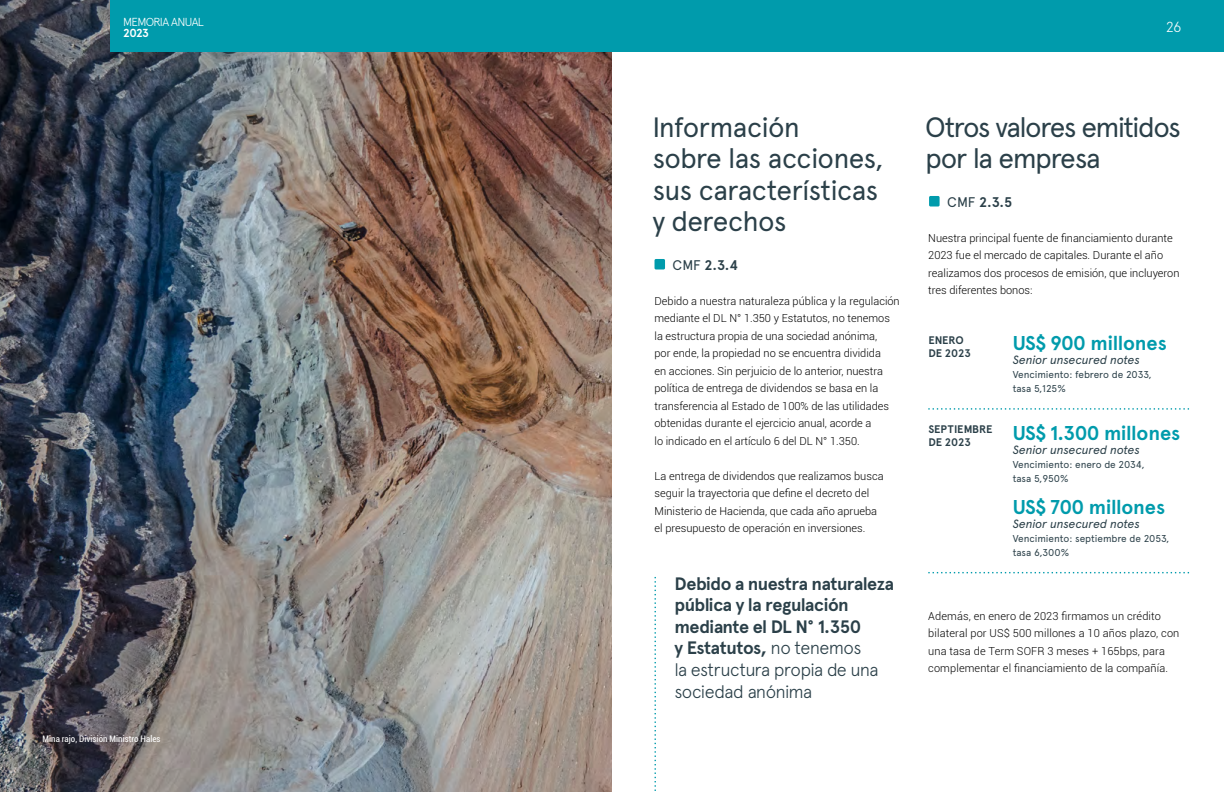
<style>
.page{position:relative;width:1224px;height:792px;background:#fff}
.page>*{position:absolute;margin:0;border:0;box-sizing:border-box;transform-origin:0 0}
.SUBTÍ{font:28px/31.5px "Apercu";letter-spacing:-.035em;color:#2b4049}
.SUBTÍ-2{font:28px/31.5px "Apercu";letter-spacing:-.06em;color:#2b4049}
.CMF{font:700 20px "Apercu";letter-spacing:-.01em;color:#009bac}
.t1{font:700 18px/21.6px "Apercu";letter-spacing:-.025em;color:#2b4049}
.t2{font:300 18px/21.6px "Apercu";letter-spacing:-.04em;color:#2b4049}
.t3{font:300 14.5px "Apercu";color:#fff}
.CMF-2{font:700 14px "Apercu";color:#2b4049}
.CMF-3{font:italic 12px "Apercu";letter-spacing:-.015em;color:#2b4049}
.t4{font:300 11.6px "Apercu Pro";letter-spacing:-.055em;color:#fff}
.t5{font:700 11.6px "Apercu Pro";color:#fff}
.PÁRRAFO_NORMAL{font:300 11px/17.5px "Roboto";color:#000}
.CMF-4{font:700 11px/13px "Apercu";letter-spacing:-.005em;color:#2b4049}
.CMF-5{font:10px/14px "Apercu";letter-spacing:-.01em;color:#2b4049}
.PIE_DE_FOTO{font:condensed 9px "Roboto";letter-spacing:.005em;color:#fff}
.s1{font-weight:400}
.s2{font-weight:300}
</style>
<div class="page">
<svg style="left:655px;top:577px;width:1px;height:214px"></svg>
<div style="left:929px;top:196px;width:11px;height:11px;background:#009bac"></div>
<svg style="left:928px;top:408px;width:261px;height:2px"></svg>
<svg style="left:928px;top:572px;width:261px;height:1px"></svg>
<div style="left:655px;top:259px;width:10px;height:11px;background:#009bac"></div>
<img style="left:0;top:0;width:612px;height:792px">
<div style="left:111px;top:0;width:1113px;height:51px;background:#009bac"></div>
<p class="t4" style="left:123px;top:13px;width:82px">MEMORIA ANUAL</p>
<p class="t5" style="left:123px;top:24px;width:27px">2023</p>
<p class="PIE_DE_FOTO" style="left:43px;top:733px;width:120px">Mina rajo, División Ministro Hales</p>
<h3 class="t3" style="left:1166px;top:19px;width:17px">26</h3>
<p class="SUBTÍ" style="left:652px;top:111px;width:233px">Información<br>sobre las acciones, sus características y derechos</p>
<p class="CMF-2" style="left:673px;top:256px;width:67px"><span class="s1">CMF</span> 2.3.4</p>
<p class="PÁRRAFO_NORMAL" style="left:655px;top:291px;width:247px">Debido a nuestra naturaleza pública y la regulación mediante el DL N° 1.350 y Estatutos, no tenemos la estructura propia de una sociedad anónima,<br>por ende, la propiedad no se encuentra dividida<br>en acciones. Sin perjuicio de lo anterior, nuestra política de entrega de dividendos se basa en la transferencia al Estado de 100% de las utilidades obtenidas durante el ejercicio anual, acorde a<br>lo indicado en el artículo 6 del DL N° 1.350.</p>
<p class="PÁRRAFO_NORMAL" style="left:655px;top:466px;width:231px">La entrega de dividendos que realizamos busca seguir la trayectoria que define el decreto del Ministerio de Hacienda, que cada año aprueba el presupuesto de operación en inversiones.</p>
<p class="t1" style="left:675px;top:573px;width:221px">Debido a nuestra naturaleza pública y la regulación</p>
<p class="t1" style="left:675px;top:616px;width:189px">mediante el DL N° 1.350 y Estatutos, <span class="s2">no tenemos</span></p>
<p class="t2" style="left:675px;top:659px;width:206px">la estructura propia de una sociedad anónima</p>
<p class="SUBTÍ-2" style="left:925px;top:111px;width:257px">Otros valores emitidos por la empresa</p>
<p class="CMF-2" style="left:947px;top:193px;width:67px"><span class="s1">CMF</span> 2.3.5</p>
<p class="PÁRRAFO_NORMAL" style="left:928px;top:228px;width:253px">Nuestra principal fuente de financiamiento durante 2023 fue el mercado de capitales. Durante el año realizamos dos procesos de emisión, que incluyeron tres diferentes bonos:</p>
<p class="CMF-4" style="left:928px;top:334px;width:44px">ENERO<br>DE 2023</p>
<p class="CMF" style="left:1013px;top:331px;width:156px">US$ 900 millones</p>
<p class="CMF-3" style="left:1013px;top:350px;width:129px">Senior unsecured notes</p>
<p class="CMF-5" style="left:1013px;top:368px;width:140px">Vencimiento: febrero de 2033, tasa 5,125%</p>
<p class="CMF-4" style="left:928px;top:423px;width:66px">SEPTIEMBRE<br>DE 2023</p>
<p class="CMF" style="left:1013px;top:421px;width:169px">US$ 1.300 millones</p>
<p class="CMF-3" style="left:1013px;top:440px;width:129px">Senior unsecured notes</p>
<p class="CMF-5" style="left:1013px;top:457px;width:134px">Vencimiento: enero de 2034, tasa 5,950%</p>
<p class="CMF" style="left:1013px;top:495px;width:154px">US$ 700 millones</p>
<p class="CMF-3" style="left:1013px;top:514px;width:129px">Senior unsecured notes</p>
<p class="CMF-5" style="left:1013px;top:531px;width:158px">Vencimiento: septiembre de 2053, tasa 6,300%</p>
<p class="PÁRRAFO_NORMAL" style="left:928px;top:606px;width:253px">Además, en enero de 2023 firmamos un crédito bilateral por US$ 500 millones a 10 años plazo, con una tasa de Term SOFR 3 meses + 165bps, para complementar el financiamiento de la compañía.</p>
</div>
